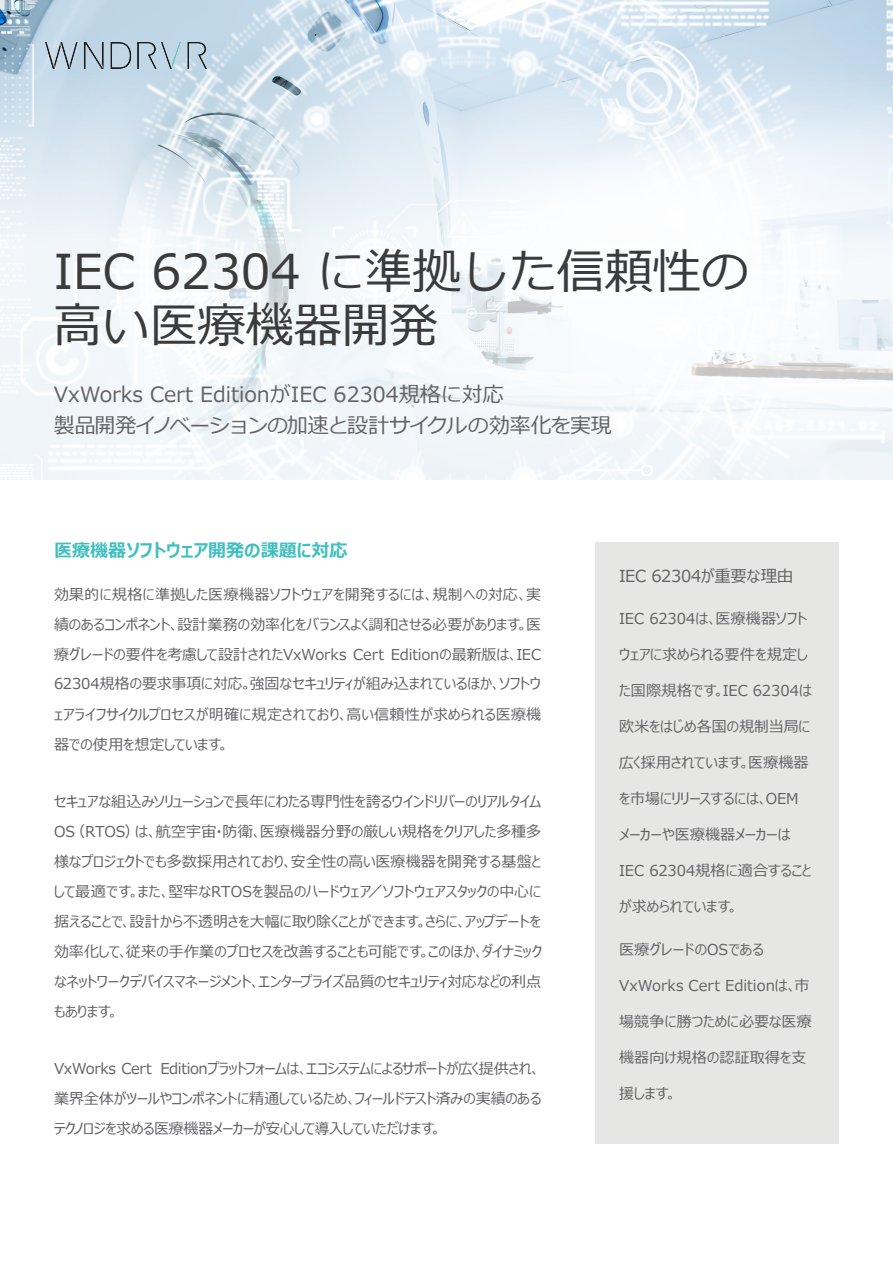
<style>
.page{position:relative;width:893px;height:1263px;background:#fff}
.page>*{position:absolute;margin:0;border:0;box-sizing:border-box;transform-origin:0 0}
.Body{font:48px/54px "Meiryo";color:#3b3b3b}
.Body-2{font:21px/31.5px "Meiryo";color:#636366}
.Body-3{font:700 18px "Meiryo UI";color:#40bfbf}
.Body-4{font:16.5px "Meiryo UI";letter-spacing:-.02em;color:#636366}
.Body-5{font:15px/30px "Meiryo UI";letter-spacing:-.005em;color:#636366;text-align:justify}
</style>
<div class="page">
<div style="left:595px;top:543px;width:244px;height:601px;background:#e6e6e5"></div>
<img style="left:0;top:0;width:893px;height:48px">
<svg style="left:0;top:48px;width:893px;height:432px;fill:#f1f6f9"></svg>
<svg style="left:193px;top:103px;width:6px;height:3px"></svg>
<img style="left:45px;top:42px;width:161px;height:27px">
<p class="Body" style="left:54px;top:247px;width:696px">IEC 62304 に準拠した信頼性の高い医療機器開発</p>
<p class="Body-2" style="left:54px;top:380px;width:560px">VxWorks Cert EditionがIEC 62304規格に対応<br>製品開発イノベーションの加速と設計サイクルの効率化を実現</p>
<p class="Body-3" style="left:54px;top:537px;width:295px">医療機器ソフトウェア開発の課題に対応</p>
<p class="Body-5" style="left:54px;top:581px;width:489px">効果的に規格に準拠した医療機器ソフトウェアを開発するには、規制への対応、実績のあるコンポネント、設計業務の効率化をバランスよく調和させる必要があります。医療グレードの要件を考慮して設計されたVxWorks Cert Editionの最新版は、IEC 62304規格の要求事項に対応。強固なセキュリティが組み込まれているほか、ソフトウ</p>
<p class="Body-5" style="left:54px;top:700px;width:489px">ェアライフサイクルプロセスが明確に規定されており、高い信頼性が求められる医療機器での使用を想定しています。</p>
<p class="Body-5" style="left:54px;top:787px;width:489px">セキュアな組込みソリューションで長年にわたる専門性を誇るウインドリバーのリアルタイムOS（RTOS）は、航空宇宙・防衛、医療機器分野の厳しい規格をクリアした多種多様なプロジェクトでも多数採用されており、安全性の高い医療機器を開発する基盤として最適です。また、堅牢なRTOSを製品のハードウェア／ソフトウェアスタックの中心に据えることで、設計から不透明さを大幅に取り除くことができます。さらに、アップデートを効率化して、従来の手作業のプロセスを改善することも可能です。このほか、ダイナミックなネットワークデバイスマネージメント、エンタープライズ品質のセキュリティ対応などの利点もあります。</p>
<p class="Body-5" style="left:54px;top:1054px;width:489px">VxWorks Cert Editionプラットフォームは、エコシステムによるサポートが広く提供され、業界全体がツールやコンポネントに精通しているため、フィールドテスト済みの実績のあるテクノロジを求める医療機器メーカーが安心して導入していただけます。</p>
<p class="Body-4" style="left:619px;top:564px;width:176px">IEC 62304が重要な理由</p>
<p class="Body-5" style="left:619px;top:605px;width:189px">IEC 62304は、医療機器ソフト</p>
<p class="Body-5" style="left:619px;top:641px;width:190px">ウェアに求められる要件を規定し</p>
<p class="Body-5" style="left:619px;top:677px;width:194px">た国際規格です。IEC 62304は</p>
<p class="Body-5" style="left:619px;top:713px;width:193px">欧米をはじめ各国の規制当局に</p>
<p class="Body-5" style="left:619px;top:749px;width:191px">広く採用されています。医療機器</p>
<p class="Body-5" style="left:619px;top:785px;width:181px">を市場にリリースするには、OEM</p>
<p class="Body-5" style="left:619px;top:821px;width:173px">メーカーや医療機器メーカーは</p>
<p class="Body-5" style="left:619px;top:857px;width:194px">IEC 62304規格に適合すること</p>
<p class="Body-5" style="left:619px;top:893px;width:121px">が求められています。</p>
<p class="Body-5" style="left:619px;top:935px;width:146px">医療グレードのOSである</p>
<p class="Body-5" style="left:619px;top:971px;width:192px">VxWorks Cert Editionは、市</p>
<p class="Body-5" style="left:619px;top:1007px;width:194px">場競争に勝つために必要な医療</p>
<p class="Body-5" style="left:619px;top:1043px;width:189px">機器向け規格の認証取得を支</p>
<p class="Body-5" style="left:619px;top:1079px;width:59px">援します。</p>
</div>
